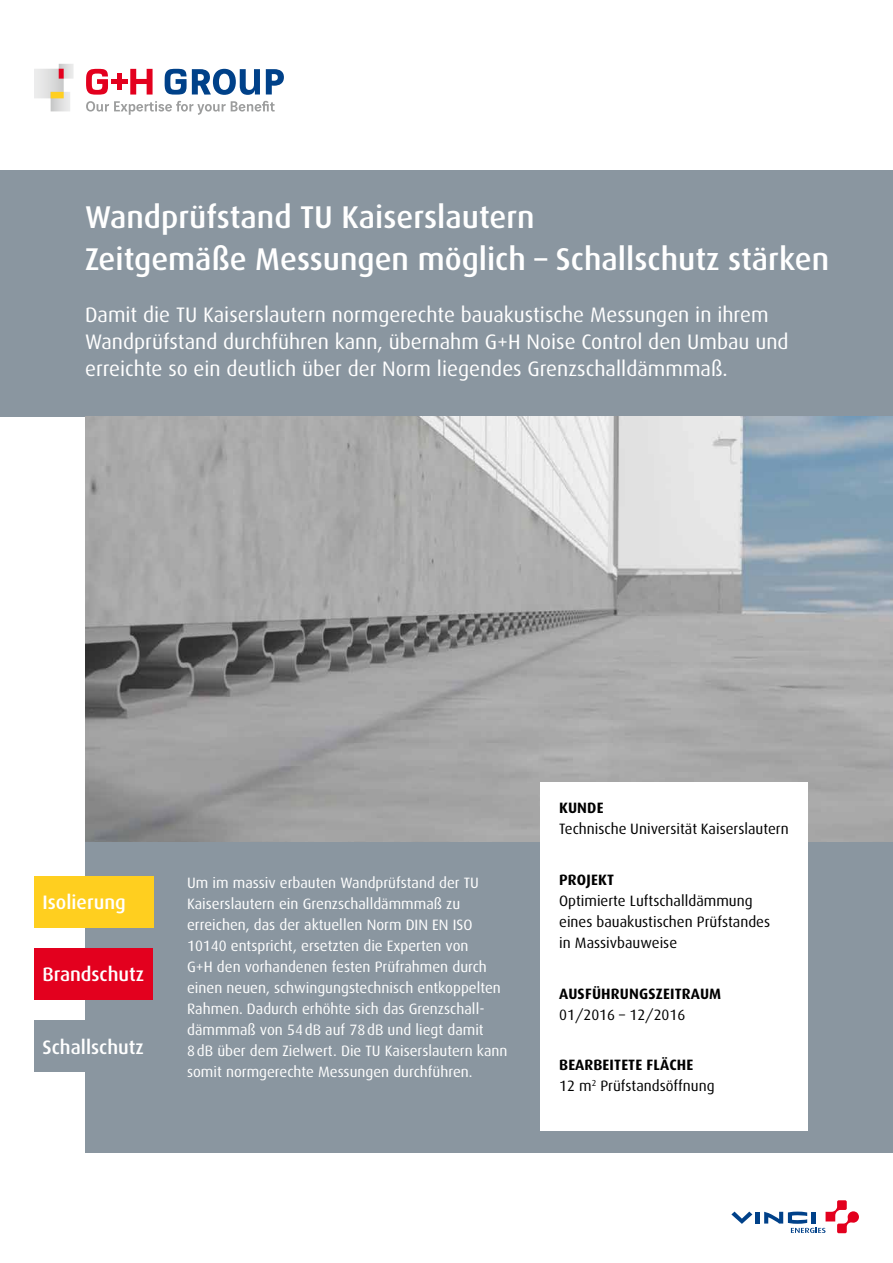
<style>
.page{position:relative;width:893px;height:1263px;background:#fff}
.page>*{position:absolute;margin:0;border:0;box-sizing:border-box;transform-origin:0 0}
.t1{font:500 31.5px/42px "Dax";color:#fff}
.t2{font:21px/27px "Dax";color:#fff}
.t3{font:500 19.5px "Dax";color:#fff}
.t4{font:15px/21px "Dax";color:#fff}
.t5{font:15px/21px "Dax";color:#000}
.t6{font:700 15px "Dax";letter-spacing:.01em;color:#000}
.s1{font-weight:700}
</style>
<div class="page">
<div style="left:85px;top:412px;width:808px;height:740px;background:#8a96a0"></div>
<div style="left:0;top:170px;width:893px;height:247px;background:#8a96a0"></div>
<div style="left:34px;top:876px;width:119px;height:51px;background:#ffcf1f"></div>
<div style="left:34px;top:948px;width:119px;height:51px;background:#e3001e"></div>
<div style="left:34px;top:1020px;width:119px;height:51px;background:#8a96a0"></div>
<hr style="left:755px;top:1212px;width:4px;height:11px;background:#004189">
<svg style="left:731px;top:1211px;width:21px;height:13px"></svg>
<svg style="left:764px;top:1200px;width:95px;height:33px"></svg>
<img style="left:85px;top:417px;width:808px;height:425px">
<div style="left:540px;top:782px;width:268px;height:349px;background:#fff"></div>
<svg style="left:86px;top:101px;width:189px;height:14px"></svg>
<svg style="left:130px;top:69px;width:23px;height:26px"></svg>
<div style="left:117px;top:74px;width:5px;height:16px;background:#e3001e"></div>
<div style="left:111px;top:79px;width:16px;height:5px;background:#e3001e"></div>
<svg style="left:86px;top:69px;width:22px;height:26px"></svg>
<svg style="left:165px;top:69px;width:95px;height:26px"></svg>
<svg style="left:266px;top:69px;width:18px;height:25px"></svg>
<svg style="left:34px;top:64px;width:40px;height:47px"></svg>
<div style="left:51px;top:92px;width:13px;height:6px;background:#ffcf1f"></div>
<h1 class="t1" style="left:85px;top:197px;width:746px">Wandprüfstand TU Kaiserslautern<br>Zeitgemäße Messungen möglich – Schallschutz stärken</h1>
<h2 class="t2" style="left:85px;top:302px;width:705px">Damit die TU Kaiserslautern normgerechte bauakustische Messungen in ihrem<br>Wandprüfstand durchführen kann, übernahm G+H Noise Control den Umbau und erreichte so ein deutlich über der Norm liegendes Grenzschalldämmmaß.</h2>
<h3 class="t3" style="left:43px;top:891px;width:85px">Isolierung</h3>
<h3 class="t3" style="left:43px;top:964px;width:103px">Brandschutz</h3>
<h3 class="t3" style="left:43px;top:1036px;width:103px">Schallschutz</h3>
<p class="t4" style="left:187px;top:872px;width:322px">Um im massiv erbauten Wandprüfstand der TU Kaiserslautern ein Grenzschalldämmmaß zu erreichen, das der aktuellen Norm DIN EN ISO 10140 entspricht, ersetzten die Experten von<br>G+H den vorhandenen festen Prüfrahmen durch einen neuen, schwingungstechnisch entkoppelten Rahmen. Dadurch erhöhte sich das Grenzschall&shy;dämmmaß von 54dB auf 78dB und liegt damit 8dB über dem Zielwert. Die TU Kaiserslautern kann somit normgerechte Messungen durchführen.</p>
<p class="t6" style="left:559px;top:799px;width:46px">KUNDE</p>
<p class="t5" style="left:559px;top:818px;width:231px">Technische Universität Kaiserslautern</p>
<p class="t6" style="left:559px;top:871px;width:56px">PROJEKT</p>
<p class="t5" style="left:559px;top:890px;width:212px">Optimierte Luftschalldämmung eines bauakustischen Prüfstandes in Massivbauweise</p>
<p class="t6" style="left:559px;top:985px;width:164px">AUSFÜHRUNGSZEITRAUM</p>
<p class="t5" style="left:559px;top:1004px;width:128px">01/2016 – 12/2016</p>
<p class="t5" style="left:559px;top:1055px;width:157px"><span class="s1">BEARBEITETE FLÄCHE<br></span>12 m<sup>2</sup> Prüfstandsöffnung</p>
</div>
